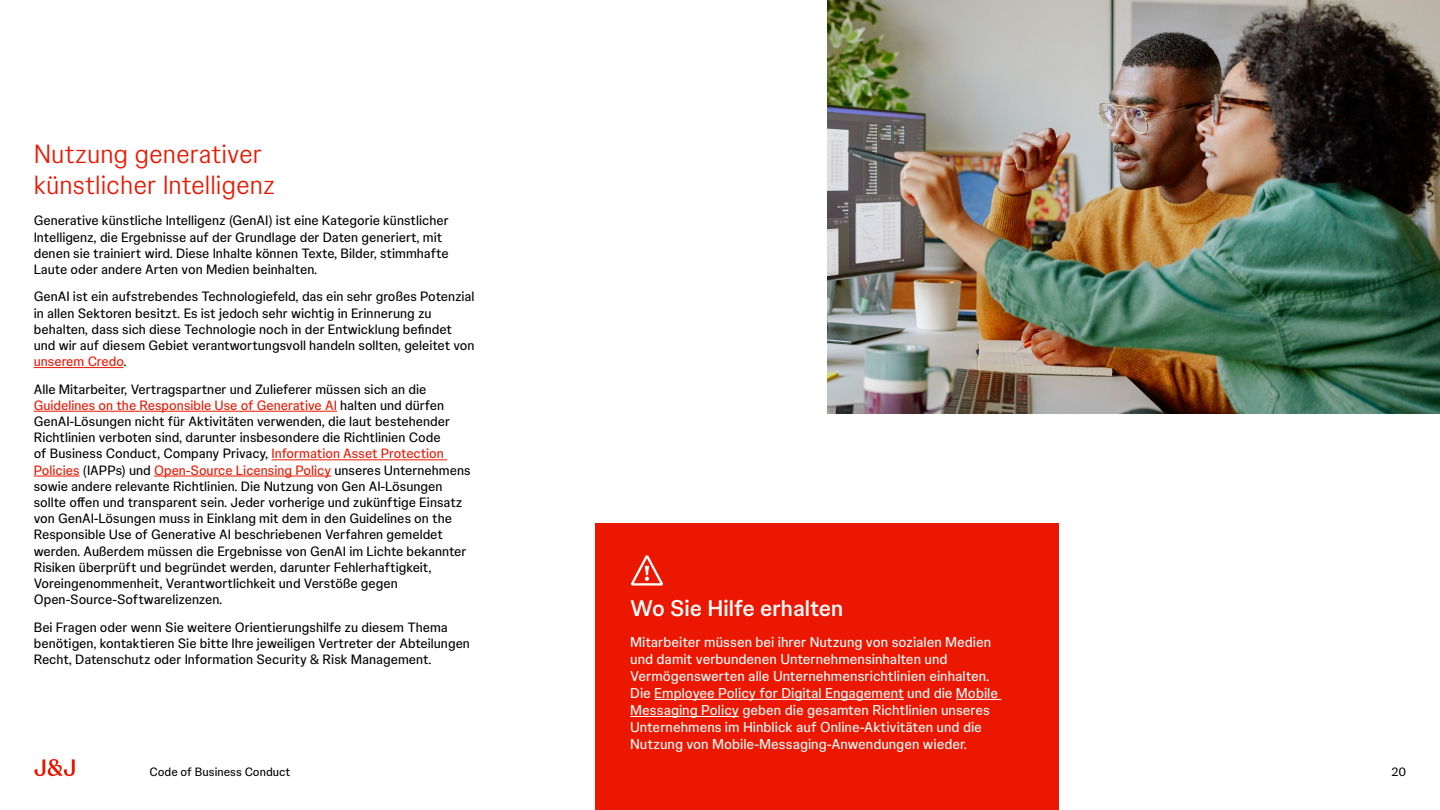
<style>
.page{position:relative;width:1440px;height:810px;background:#fff}
.page>*{position:absolute;margin:0;border:0;box-sizing:border-box;transform-origin:0 0}
.t1{font:300 26.25px/31.5px "Johnson Text";color:#eb1700}
.t2{font:500 22.5px "Johnson Text";color:#fff}
.t3{font:14.25px/17.1px "Johnson Text";color:#fff}
.t4{font:13.5px/16.2px "Johnson Text";color:#000}
.t5{font:12px "Johnson Text";color:#000}
.s1{color:#eb1700}
</style>
<div class="page">
<svg style="left:35px;top:759px;width:40px;height:17px"></svg>
<hr style="left:34px;top:367px;width:90px;height:1px;background:#eb1700">
<hr style="left:34px;top:411px;width:303px;height:1px;background:#eb1700">
<hr style="left:272px;top:459px;width:175px;height:1px;background:#eb1700">
<hr style="left:34px;top:476px;width:46px;height:1px;background:#eb1700">
<hr style="left:154px;top:476px;width:177px;height:1px;background:#eb1700">
<img style="left:827px;top:0;width:613px;height:413px">
<div style="left:596px;top:523px;width:463px;height:287px;background:#eb1700"></div>
<hr style="left:654px;top:699px;width:250px;height:1px;background:#fff">
<hr style="left:956px;top:699px;width:45px;height:1px;background:#fff">
<hr style="left:630px;top:716px;width:109px;height:1px;background:#fff">
<svg style="left:631px;top:555px;width:32px;height:31px"></svg>
<h1 class="t1" style="left:34px;top:136px;width:243px">Nutzung generativer künstlicher Intelligenz</h1>
<p class="t4" style="left:34px;top:212px;width:416px">Generative künstliche Intelligenz (GenAI) ist eine Kategorie künstlicher Intelligenz, die Ergebnisse auf der Grundlage der Daten generiert, mit denen sie trainiert wird. Diese Inhalte können Texte, Bilder, stimmhafte Laute oder andere Arten von Medien beinhalten.</p>
<p class="t4" style="left:34px;top:288px;width:442px">GenAI ist ein aufstrebendes Technologiefeld, das ein sehr großes Potenzial in allen Sektoren besitzt. Es ist jedoch sehr wichtig in Erinnerung zu behalten, dass sich diese Technologie noch in der Entwicklung befindet und wir auf diesem Gebiet verantwortungsvoll handeln sollten, geleitet von <span class="s1">unserem Credo</span>.</p>
<p class="t4" style="left:34px;top:380px;width:438px">Alle Mitarbeiter, Vertragspartner und Zulieferer müssen sich an die <span class="s1">Guidelines on the Responsible Use of Generative AI</span> halten und dürfen GenAI-Lösungen nicht für Aktivitäten verwenden, die laut bestehender Richtlinien verboten sind, darunter insbesondere die Richtlinien Code<br>of Business Conduct, Company Privacy, <span class="s1">Information Asset Protection Policies</span> (IAPPs) und <span class="s1">Open-Source Licensing Policy</span> unseres Unternehmens sowie andere relevante Richtlinien. Die Nutzung von Gen AI-Lösungen sollte offen und transparent sein. Jeder vorherige und zukünftige Einsatz von GenAI-Lösungen muss in Einklang mit dem in den Guidelines on the Responsible Use of Generative AI beschriebenen Verfahren gemeldet werden. Außerdem müssen die Ergebnisse von GenAI im Lichte bekannter Risiken überprüft und begründet werden, darunter Fehlerhaftigkeit, Voreingenommenheit, Verantwortlichkeit und Verstöße gegen Open-Source-Softwarelizenzen.</p>
<p class="t4" style="left:34px;top:618px;width:438px">Bei Fragen oder wenn Sie weitere Orientierungshilfe zu diesem Thema benötigen, kontaktieren Sie bitte Ihre jeweiligen Vertreter der Abteilungen<br>Recht, Datenschutz oder Information Security &amp; Risk Management.</p>
<p class="t5" style="left:150px;top:763px;width:142px">Code of Business Conduct</p>
<h2 class="t2" style="left:630px;top:591px;width:215px">Wo Sie Hilfe erhalten</h2>
<p class="t3" style="left:630px;top:632px;width:369px">Mitarbeiter müssen bei ihrer Nutzung von sozialen Medien und damit verbundenen Unternehmensinhalten und Vermögenswerten alle Unternehmensrichtlinien einhalten.<br>Die Employee Policy for Digital Engagement und die Mobile Messaging Policy geben die gesamten Richtlinien unseres Unternehmens im Hinblick auf Online-Aktivitäten und die Nutzung von Mobile-Messaging-Anwendungen wieder.</p>
<p class="t5" style="left:1391px;top:763px;width:16px">20</p>
</div>
